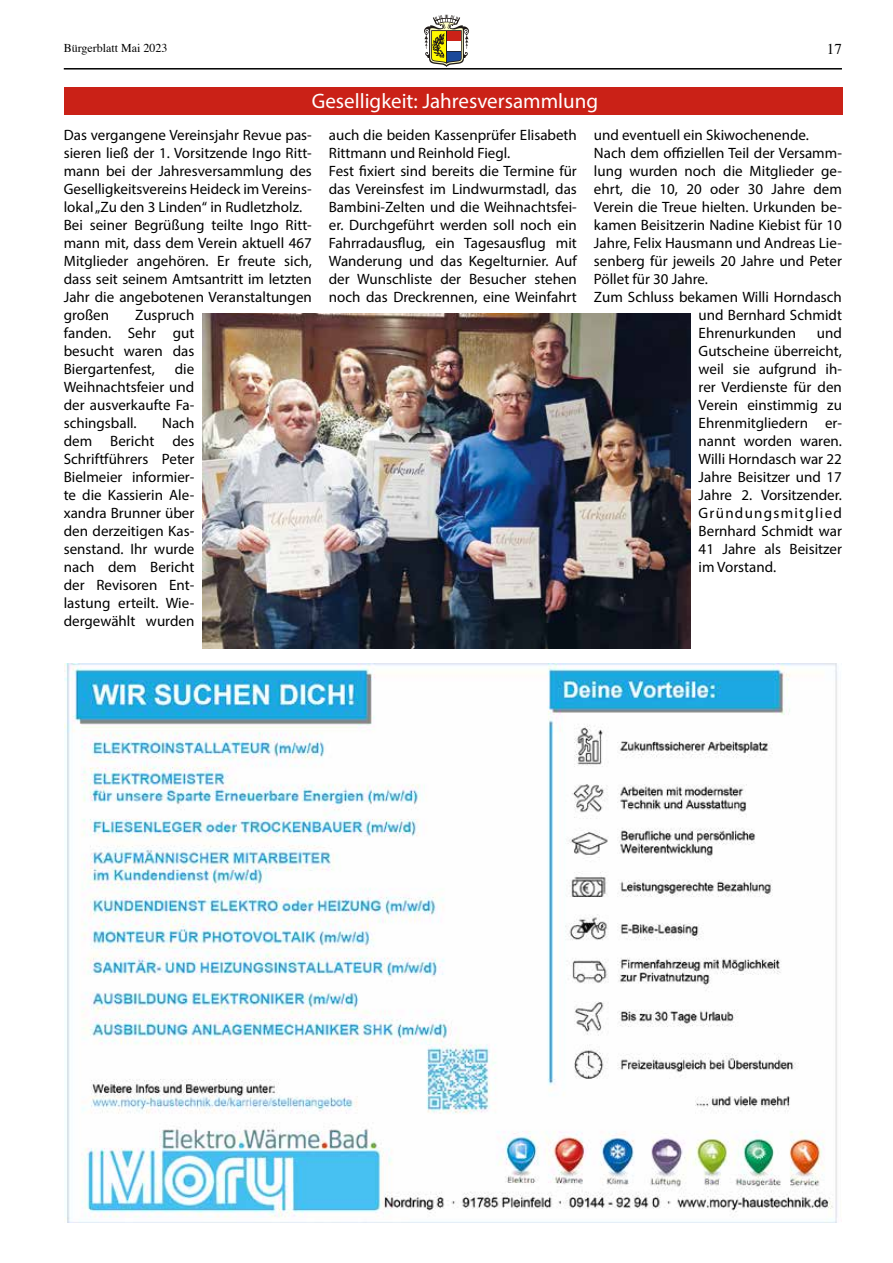
<style>
.page{position:relative;width:893px;height:1263px;background:#fff}
.page>*{position:absolute;margin:0;border:0;box-sizing:border-box;transform-origin:0 0}
.t1{font:21px "Myriad Pro";color:#fff}
.t2{font:15px/18px "Myriad Pro";color:#000;text-align:justify}
.t3{font:15px "Times";color:#000}
.t4{font:12px "Times";color:#000}
</style>
<div class="page">
<hr style="left:64px;top:68px;width:778px;height:2px;background:#000">
<svg style="left:424px;top:15px;width:45px;height:52px"></svg>
<img style="left:64px;top:664px;width:773px;height:558px">
<div style="left:64px;top:87px;width:779px;height:28px;background:#ca2117"></div>
<img style="left:203px;top:314px;width:487px;height:335px">
<p class="t4" style="left:64px;top:36px;width:105px">Bürgerblatt Mai 2023</p>
<p class="t3" style="left:827px;top:35px;width:17px">17</p>
<h1 class="t1" style="left:312px;top:88px;width:288px">Geselligkeit: Jahresversammlung</h1>
<p class="t2" style="left:64px;top:126px;width:250px;text-align:left">Das vergangene Vereinsjahr Revue pas&shy;sieren ließ der 1. Vorsitzende Ingo Ritt&shy;mann bei der Jahresversammlung des Geselligkeitsvereins Heideck im Vereins&shy;lokal „Zu den 3 Linden“ in Rudletzholz.<br>Bei seiner Begrüßung teilte Ingo Ritt&shy;mann mit, dass dem Verein aktuell 467<br>Mitglieder angehören. Er freute sich, dass seit seinem Amtsantritt im letzten Jahr die angebotenen Veranstaltungen großen</p>
<p class="t2" style="left:329px;top:126px;width:250px;text-align:left">auch die beiden Kassenprüfer Elisabeth Rittmann und Reinhold Fiegl.<br>Fest fixiert sind bereits die Termine für das Vereinsfest im Lindwurmstadl, das Bambini-Zelten und die Weihnachtsfei&shy;er. Durchgeführt werden soll noch ein Fahrradausflug, ein Tagesausflug mit Wanderung und das Kegelturnier. Auf der Wunschliste der Besucher stehen noch das Dreckrennen, eine Weinfahrt</p>
<p class="t2" style="left:594px;top:126px;width:217px">und eventuell ein Skiwochenende.</p>
<p class="t2" style="left:594px;top:144px;width:250px">Nach dem offiziellen Teil der Versamm-</p>
<p class="t2" style="left:594px;top:162px;width:250px">lung wurden noch die Mitglieder ge-</p>
<p class="t2" style="left:594px;top:180px;width:250px">ehrt, die 10, 20 oder 30 Jahre dem</p>
<p class="t2" style="left:594px;top:198px;width:250px">Verein die Treue hielten. Urkunden be-</p>
<p class="t2" style="left:594px;top:216px;width:250px">kamen Beisitzerin Nadine Kiebist für 10</p>
<p class="t2" style="left:594px;top:234px;width:250px">Jahre, Felix Hausmann und Andreas Lie-</p>
<p class="t2" style="left:594px;top:252px;width:250px">senberg für jeweils 20 Jahre und Peter</p>
<p class="t2" style="left:594px;top:270px;width:116px">Pöllet für 30 Jahre.</p>
<p class="t2" style="left:594px;top:288px;width:250px">Zum Schluss bekamen Willi Horndasch</p>
<p class="t2" style="left:699px;top:306px;width:145px">und Bernhard Schmidt</p>
<p class="t2" style="left:699px;top:324px;width:99px">Ehrenurkunden</p>
<p class="t2" style="left:64px;top:306px;width:132px;text-indent:71px">Zuspruch fanden. Sehr gut besucht waren das Biergartenfest,</p>
<p class="t2" style="left:699px;top:324px;width:145px;text-indent:118px">und Gutscheine überreicht, weil sie aufgrund ih&shy;rer Verdienste für den Verein einstimmig zu Ehrenmitgliedern er&shy;nannt worden waren.<br>Willi Horndasch war 22<br>Jahre Beisitzer und 17<br>Jahre 2. Vorsitzender.<br>Gründungsmitglied Bernhard Schmidt war 41 Jahre als Beisitzer im Vorstand.</p>
<p class="t2" style="left:64px;top:360px;width:132px;text-indent:111px">die Weihnachtsfeier und der ausverkaufte Fa&shy;schingsball.</p>
<p class="t2" style="left:64px;top:414px;width:132px;text-indent:98px">Nach dem Bericht des Schriftführers Peter Bielmeier informier&shy;te die Kassierin Ale&shy;xandra Brunner über den derzeitigen Kas&shy;senstand. Ihr wurde nach dem Bericht der Revisoren Ent&shy;lastung erteilt. Wie&shy;dergewählt wurden</p>
</div>
